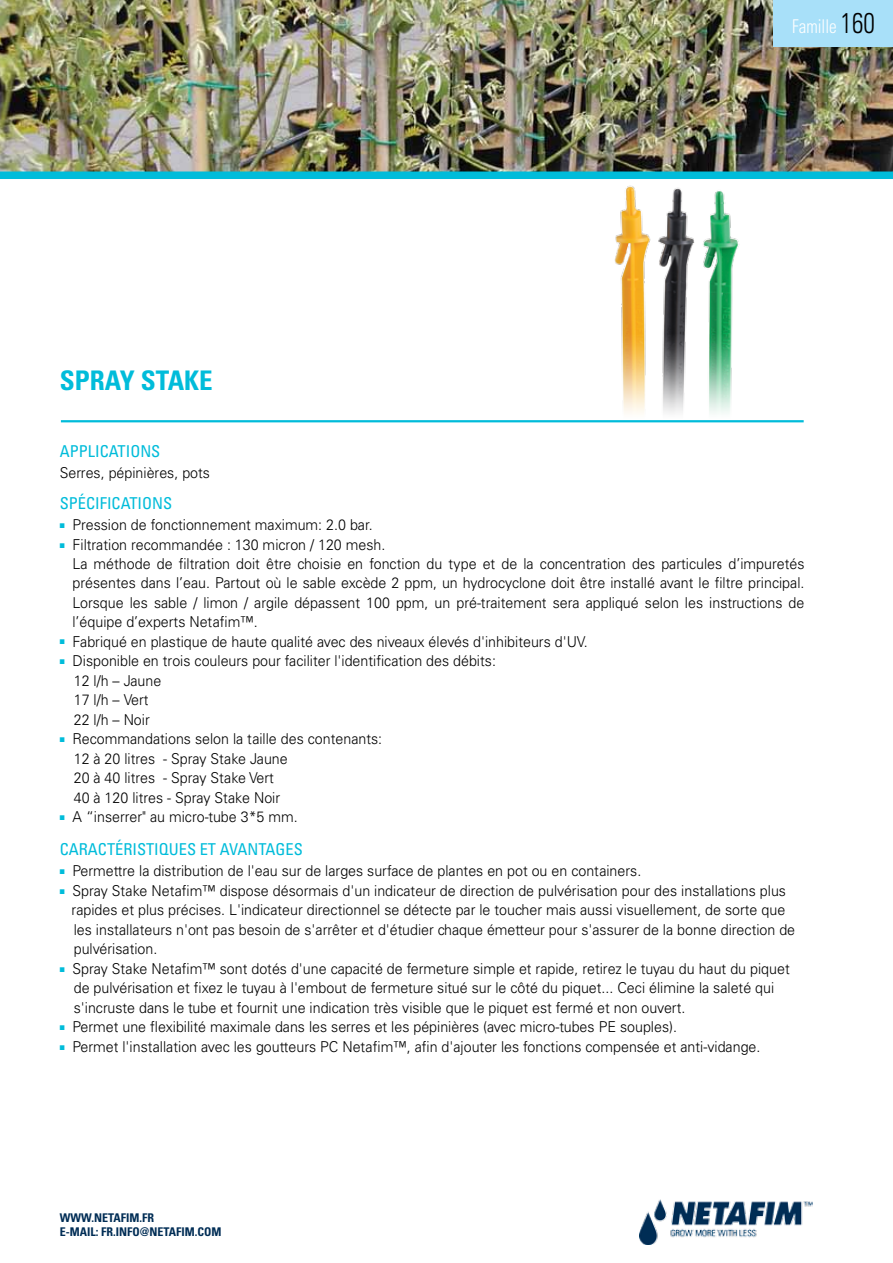
<style>
.page{position:relative;width:893px;height:1263px;background:#fff}
.page>*{position:absolute;margin:0;border:0;box-sizing:border-box;transform-origin:0 0}
.t1{font:700 condensed 27px "Univers LT Std";color:#00bcda}
.t2{font:300 condensed 18.9px "Univers LT Std";color:#fff;scale:.9 1}
.t3{font:condensed 16.35px "Univers LT Std";color:#00bcda}
.t4{font:300 15px/19.5px "Univers LT Std";color:#000;scale:.95 1}
.t5{font:700 condensed 12px/14.4px "Univers LT Std";color:#002d55}
.s1{font-size:28.5px;color:#000}
.s2{color:#00bcda}
</style>
<div class="page">
<img style="left:0;top:0;width:893px;height:171px">
<div style="left:0;top:171px;width:893px;height:8px;background:#00bcda"></div>
<img style="left:614px;top:185px;width:125px;height:229px">
<div style="left:774px;top:0;width:119px;height:46px;background:#a8e0f9"></div>
<img style="left:640px;top:1199px;width:173px;height:45px">
<hr style="left:61px;top:420px;width:743px;height:2px;background:#00bcda">
<h1 class="t1" style="left:60px;top:364px;width:154px">SPRAY STAKE</h1>
<p class="t2" style="left:792px;top:15px;width:93px">Famille <span class="s1">160</span></p>
<p class="t3" style="left:60px;top:441px;width:102px">APPLICATIONS</p>
<p class="t4" style="left:60px;top:463px;width:160px">Serres, pépinières, pots</p>
<p class="t3" style="left:60px;top:493px;width:57px">SPÉCI FICATIONS</p>
<p class="t4" style="left:60px;top:515px;width:331px"><span class="s2">■</span> Pression de fonctionnement maximum: 2.0 bar.</p>
<p class="t4" style="left:72px;top:535px;width:772px;text-indent:-13px"><span class="s2">■</span> Filtration recommandée : 130 micron / 120 mesh.<br>La méthode de filtration doit être choisie en fonction du type et de la concentration des particules d’impuretés présentes dans l’eau. Partout où le sable excède 2 ppm, un hydrocyclone doit être installé avant le filtre principal.<br>Lorsque les sable / limon / argile dépassent 100 ppm, un pré-traitement sera appliqué selon les instructions de l’équipe d’experts Netafim™.</p>
<p class="t4" style="left:60px;top:631px;width:557px"><span class="s2">■</span> Fabriqué en plastique de haute qualité avec des niveaux élevés d'inhibiteurs d'UV.</p>
<p class="t4" style="left:74px;top:651px;width:446px;text-indent:-14px"><span class="s2">■</span> Disponible en trois couleurs pour faciliter l'identification des débits:<br>12 l/h – Jaune<br>17 l/h – Vert<br>22 l/h – Noir</p>
<p class="t4" style="left:74px;top:729px;width:326px;text-indent:-14px"><span class="s2">■</span> Recommandations selon la taille des contenants:<br>12 à 20 litres - Spray Stake Jaune<br>20 à 40 litres - Spray Stake Vert<br>40 à 120 litres - Spray Stake Noir</p>
<p class="t4" style="left:60px;top:807px;width:252px"><span class="s2">■</span> A “inserrer" au micro-tube 3*5 mm.</p>
<p class="t3" style="left:60px;top:839px;width:245px">CARACTÉRI STIQUES ET AVANTAGES</p>
<p class="t4" style="left:60px;top:861px;width:614px"><span class="s2">■</span> Permettre la distribution de l'eau sur de larges surface de plantes en pot ou en containers.</p>
<p class="t4" style="left:72px;top:880px;width:763px;text-indent:-12px"><span class="s2">■</span> Spray Stake Netafim™ dispose désormais d'un indicateur de direction de pulvérisation pour des installations plus rapides et plus précises. L'indicateur directionnel se détecte par le toucher mais aussi visuellement, de sorte que les installateurs n'ont pas besoin de s'arrêter et d'étudier chaque émetteur pour s'assurer de la bonne direction de pulvérisation.</p>
<p class="t4" style="left:74px;top:958px;width:755px;text-indent:-14px"><span class="s2">■</span> Spray Stake Netafim™ sont dotés d'une capacité de fermeture simple et rapide, retirez le tuyau du haut du piquet de pulvérisation et fixez le tuyau à l'embout de fermeture situé sur le côté du piquet... Ceci élimine la saleté qui s'incruste dans le tube et fournit une indication très visible que le piquet est fermé et non ouvert.</p>
<p class="t4" style="left:60px;top:1017px;width:651px"><span class="s2">■</span> Permet une flexibilité maximale dans les serres et les pépinières (avec micro-tubes PE souples).</p>
<p class="t4" style="left:60px;top:1036px;width:739px"><span class="s2">■</span> Permet l'installation avec les goutteurs PC Netafim™, afin d'ajouter les fonctions compensée et anti-vidange.</p>
<p class="t5" style="left:60px;top:1210px;width:163px">WWW.NETAFIM.FR<br>E-MAIL: FR.INFO@NETAFIM.COM</p>
</div>
